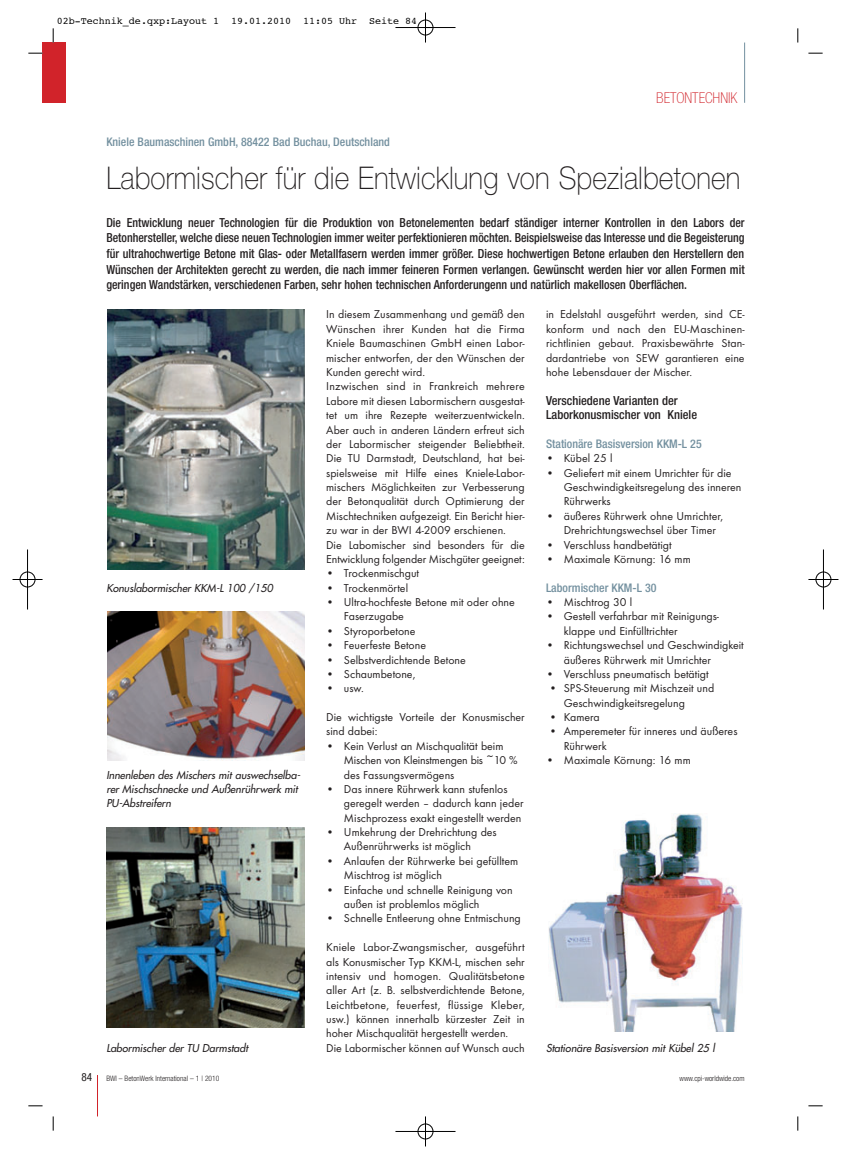
<style>
.page{position:relative;width:851px;height:1159px;background:#fff}
.page>*{position:absolute;margin:0;border:0;box-sizing:border-box;transform-origin:0 0}
.t1{font:100 31.25px "Helvetica Neue";letter-spacing:.005em;color:#231f20;scale:.9 1}
.t2{font:100 condensed 15px "Helvetica Neue";color:#d1232a}
.t3{font:500 condensed 12.5px/15.6px "Helvetica Neue";color:#231f20;text-align:justify;scale:.95 1}
.t4{font:500 condensed 12.5px/14.4px "Helvetica Neue";color:#231f20}
.t5{font:11.88px/14.4px "Futura T";color:#231f20}
.t6{font:500 condensed 11.88px "Helvetica Neue";color:#73909f}
.t7{font:condensed 11.25px "Helvetica Neue";color:#231f20}
.t8{font:italic 10.62px/14.4px "Futura";letter-spacing:-.005em;color:#231f20}
.t9{font:10px "Courier";color:#000}
.t10{font:300 condensed 7.5px "Helvetica Neue";color:#231f20}
</style>
<div class="page">
<hr style="left:97px;top:1075px;width:1px;height:41px;background:#d1232a">
<hr style="left:744px;top:43px;width:1px;height:60px;background:#73909f">
<div style="left:43px;top:43px;width:23px;height:60px;background:#d1232a"></div>
<img style="left:107px;top:309px;width:198px;height:260px">
<img style="left:107px;top:612px;width:198px;height:148px">
<img style="left:548px;top:813px;width:194px;height:218px">
<img style="left:106px;top:827px;width:199px;height:200px">
<svg style="left:53px;top:28px;width:1px;height:15px"></svg>
<svg style="left:28px;top:53px;width:15px;height:1px"></svg>
<svg style="left:797px;top:28px;width:1px;height:15px"></svg>
<svg style="left:808px;top:53px;width:14px;height:1px"></svg>
<svg style="left:53px;top:1116px;width:1px;height:14px"></svg>
<svg style="left:28px;top:1105px;width:15px;height:1px"></svg>
<svg style="left:797px;top:1116px;width:1px;height:14px"></svg>
<svg style="left:808px;top:1105px;width:14px;height:1px"></svg>
<div style="left:417px;top:20px;width:16px;height:15px;border:1px solid #fff;border-radius:50%"></div>
<div style="left:417px;top:1123px;width:16px;height:16px;border:1px solid #fff;border-radius:50%"></div>
<hr style="left:395px;top:27px;width:60px;height:1px;background:#000">
<hr style="left:395px;top:1131px;width:60px;height:1px;background:#000">
<hr style="left:27px;top:549px;width:1px;height:60px;background:#000">
<hr style="left:823px;top:549px;width:1px;height:60px;background:#000">
<hr style="left:425px;top:13px;width:1px;height:30px;background:#000">
<hr style="left:425px;top:1116px;width:1px;height:30px;background:#000">
<hr style="left:13px;top:579px;width:30px;height:1px;background:#000">
<hr style="left:808px;top:579px;width:30px;height:1px;background:#000">
<div style="left:418px;top:20px;width:15px;height:15px;border:1px solid #000;border-radius:50%"></div>
<div style="left:418px;top:1123px;width:15px;height:16px;border:1px solid #000;border-radius:50%"></div>
<div style="left:20px;top:572px;width:15px;height:15px;border:1px solid #000;border-radius:50%"></div>
<div style="left:815px;top:572px;width:16px;height:15px;border:1px solid #000;border-radius:50%"></div>
<p class="t9" style="left:57px;top:16px;width:362px">02b-Technik_de.qxp:Layout 1 19.01.2010 11:05 Uhr Seite 84</p>
<p class="t6" style="left:106px;top:137px;width:285px">Kniele Baumaschinen GmbH, 88422 Bad Buchau, Deutschland</p>
<p class="t2" style="left:656px;top:92px;width:83px">BETONTECHNIK</p>
<h1 class="t1" style="left:106px;top:167px;width:706px">Labormischer für die Entwicklung von Spezialbetonen</h1>
<p class="t3" style="left:106px;top:216px;width:673px">Die Entwicklung neuer Technologien für die Produktion von Betonelementen bedarf ständiger interner Kontrollen in den Labors der Betonhersteller, welche diese neuen Technologien immer weiter perfektionieren möchten. Beispielsweise das Interesse und die Begeisterung für ultrahochwertige Betone mit Glas- oder Metallfasern werden immer größer. Diese hochwertigen Betone erlauben den Herstellern den Wünschen der Architekten gerecht zu werden, die nach immer feineren Formen verlangen. Gewünscht werden hier vor allen Formen mit geringen Wandstärken, verschiedenen Farben, sehr hohen technischen Anforderungenn und natürlich makellosen Oberflächen.</p>
<p class="t5" style="left:546px;top:308px;width:200px;text-align:justify">in Edelstahl ausgeführt werden, sind CE&shy;konform und nach den EU-Maschinen - richtlinien gebaut. Praxisbewährte Stan - dard antriebe von SEW garantieren eine hohe Lebensdauer der Mischer.</p>
<p class="t4" style="left:546px;top:394px;width:152px">Verschiedene Varianten der<br>Laborkonusmischer von Kniele</p>
<p class="t6" style="left:546px;top:439px;width:157px">Stationäre Basisversion KKM-L 25</p>
<p class="t5" style="left:546px;top:452px;width:68px">• Kübel 25 l</p>
<p class="t5" style="left:563px;top:466px;width:179px;text-indent:-18px">• Geliefert mit einem Umrichter für die<br>Geschwindigkeitsregelung des inneren<br>Rührwerks</p>
<p class="t5" style="left:563px;top:509px;width:161px;text-indent:-18px">• äußeres Rührwerk ohne Umrichter,<br>Drehrichtungswechsel über Timer</p>
<p class="t5" style="left:546px;top:538px;width:127px">• Verschluss handbetätigt</p>
<p class="t5" style="left:546px;top:553px;width:146px">• Maximale Körnung: 16 mm</p>
<p class="t6" style="left:546px;top:583px;width:112px">Labormischer KKM-L 30</p>
<p class="t5" style="left:546px;top:596px;width:88px">• Mischtrog 30 l</p>
<p class="t5" style="left:563px;top:610px;width:157px;text-indent:-18px">• Gestell verfahrbar mit Reinigungs - klappe und Einfülltrichter</p>
<p class="t5" style="left:563px;top:639px;width:181px;text-indent:-18px">• Richtungswechsel und Geschwindigkeit äußeres Rührwerk mit Umrichter</p>
<p class="t5" style="left:546px;top:668px;width:164px">• Verschluss pneumatisch betätigt</p>
<p class="t5" style="left:563px;top:682px;width:152px;text-indent:-14px">• SPS-Steuerung mit Mischzeit und<br>Geschwindigkeitsregelung</p>
<p class="t5" style="left:549px;top:711px;width:52px">• Kamera</p>
<p class="t5" style="left:563px;top:725px;width:175px;text-indent:-14px">• Amperemeter für inneres und äußeres<br>Rührwerk</p>
<p class="t5" style="left:546px;top:754px;width:146px">• Maximale Körnung: 16 mm</p>
<p class="t5" style="left:326px;top:308px;width:200px">In diesem Zusammenhang und gemäß den Wünschen ihrer Kunden hat die Firma Kniele Baumaschinen GmbH einen Labor - mischer entworfen, der den Wünschen der Kunden gerecht wird.<br>Inzwischen sind in Frankreich mehrere Labore mit diesen Labormischern ausgestat&shy;tet um ihre Rezepte weiterzuentwickeln.<br>Aber auch in anderen Ländern erfreut sich der Labormischer steigender Beliebtheit.<br>Die TU Darmstadt, Deutschland, hat bei&shy;spielsweise mit Hilfe eines Kniele-Labor - mischers Möglichkeiten zur Ver besserung der Betonqualität durch Optimierung der Mischtechniken aufgezeigt. Ein Bericht hier&shy;zu war in der BWI 4-2009 erschienen.<br>Die Labomischer sind besonders für die Entwicklung folgender Mischgüter geeignet:</p>
<p class="t5" style="left:326px;top:567px;width:94px">• Trockenmischgut</p>
<p class="t5" style="left:326px;top:581px;width:83px">• Trockenmörtel</p>
<p class="t5" style="left:344px;top:596px;width:172px;text-indent:-18px">• Ultra-hochfeste Betone mit oder ohne<br>Faserzugabe</p>
<p class="t5" style="left:326px;top:624px;width:91px">• Styroporbetone</p>
<p class="t5" style="left:326px;top:639px;width:101px">• Feuerfeste Betone</p>
<p class="t5" style="left:326px;top:653px;width:141px">• Selbstverdichtende Betone</p>
<p class="t5" style="left:326px;top:668px;width:91px">• Schaumbetone,</p>
<p class="t5" style="left:326px;top:682px;width:39px">• usw.</p>
<p class="t5" style="left:326px;top:711px;width:200px">Die wichtigste Vorteile der Konusmischer sind dabei:</p>
<p class="t5" style="left:344px;top:739px;width:175px;text-indent:-18px">• Kein Verlust an Mischqualität beim<br>Mischen von Kleinstmengen bis ~10 % des Fassungsvermögens</p>
<p class="t5" style="left:344px;top:783px;width:181px;text-indent:-18px">• Das innere Rührwerk kann stufenlos geregelt werden – dadurch kann jeder<br>Mischprozess exakt eingestellt werden</p>
<p class="t5" style="left:344px;top:826px;width:154px;text-indent:-18px">• Umkehrung der Drehrichtung des<br>Außenrührwerks ist möglich</p>
<p class="t5" style="left:344px;top:854px;width:176px;text-indent:-18px">• Anlaufen der Rührwerke bei gefülltem<br>Mischtrog ist möglich</p>
<p class="t5" style="left:344px;top:883px;width:170px;text-indent:-18px">• Einfache und schnelle Reinigung von außen ist problemlos möglich</p>
<p class="t5" style="left:326px;top:912px;width:196px">• Schnelle Entleerung ohne Entmischung</p>
<p class="t5" style="left:326px;top:941px;width:200px">Kniele Labor-Zwangsmischer, ausgeführt als Konusmischer Typ KKM-L, mischen sehr intensiv und homogen. Qualitätsbetone aller Art (z. B. selbstverdichtende Betone, Leichtbetone, feuerfest, flüssige Kleber, usw.) können innerhalb kürzester Zeit in hoher Mischqualität hergestellt werden.<br>Die Labormischer können auf Wunsch auch</p>
<p class="t8" style="left:106px;top:581px;width:170px">Konuslabormischer KKM-L 100 /150</p>
<p class="t8" style="left:106px;top:768px;width:197px">Innenleben des Mischers mit auswechselba&shy;rer Mischschnecke und Außenrührwerk mit<br>PU-Abstreifern</p>
<p class="t8" style="left:106px;top:1041px;width:145px">Labormischer der TU Darmstadt</p>
<p class="t8" style="left:546px;top:1041px;width:172px">Stationäre Basisversion mit Kübel 25 l</p>
<p class="t7" style="left:81px;top:1072px;width:12px">84</p>
<p class="t10" style="left:106px;top:1075px;width:114px">BWI – BetonWerk International – 1 | 2010</p>
<p class="t10" style="left:679px;top:1075px;width:66px">www.cpi-worldwide.com</p>
</div>
